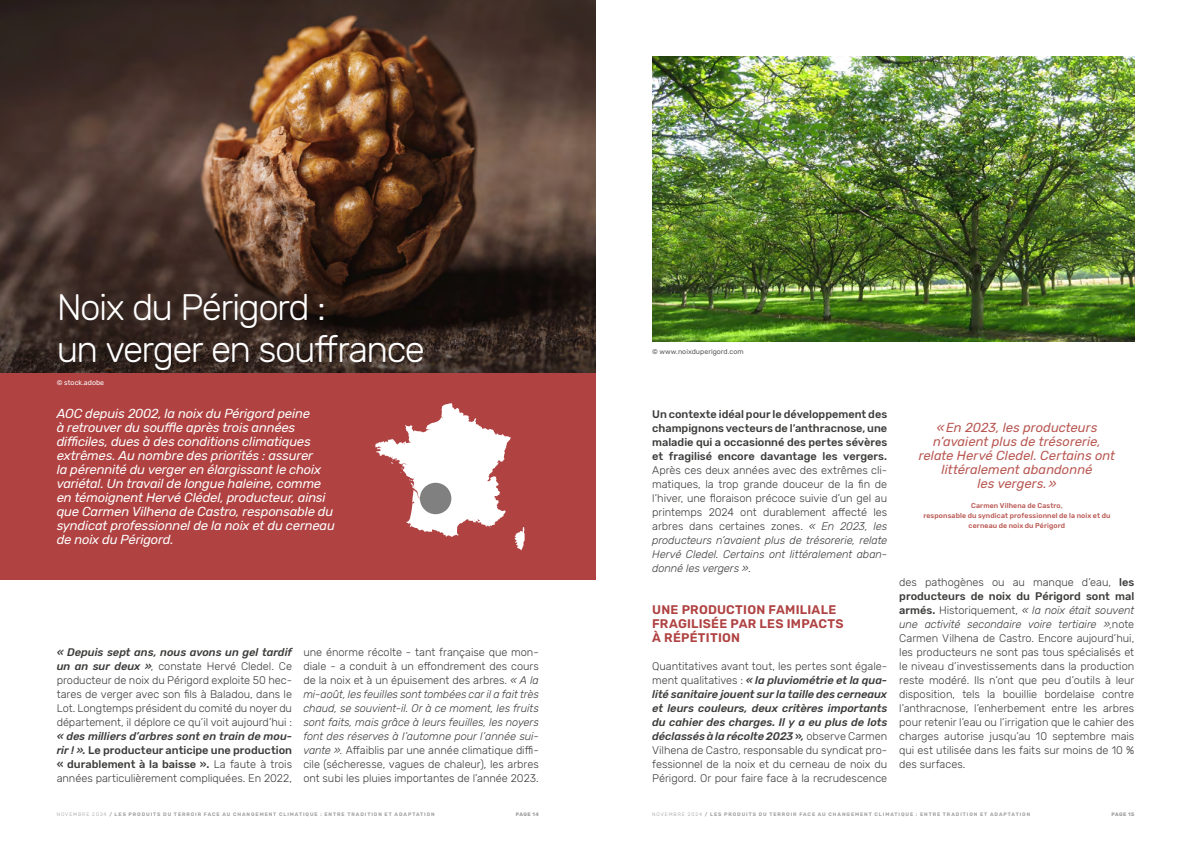
<style>
.page{position:relative;width:1191px;height:842px;background:#fff}
.page>*{position:absolute;margin:0;border:0;box-sizing:border-box;transform-origin:0 0}
.t1{font:300 36.7px/42px "Rubik";letter-spacing:-.045em;color:#fff}
.t2{font:italic 13px/14px "Rubik";letter-spacing:-.01em;color:#fff}
.t3{font:italic 13px/14px "Rubik";color:#b85550;text-align:center}
.t4{font:600 12.5px/14px "Rubik";letter-spacing:.02em;color:#b04242}
.t5{font:300 11px/14px "Rubik";letter-spacing:-.005em;color:#3c3c3b;text-align:justify}
.t6{font:500 11px/14px "Rubik";color:#3c3c3b;text-align:justify}
.t7{font:500 7px/10px "Rubik";letter-spacing:.015em;color:#b85550;text-align:center}
.t8{font:7px "Rubik";letter-spacing:.005em;color:#575756}
.t9{font:7px "Rubik";letter-spacing:.005em;color:#fff}
.t10{font:600 5px "Rubik";letter-spacing:.185em;color:#9d9d9c}
.t11{font:700 5px "Rubik";letter-spacing:.08em;color:#9d9d9c}
.s1{font-style:italic}
.s2{font-weight:500;font-style:italic}
.s3{font-weight:500}
.s4{font-weight:300}
</style>
<div class="page">
<div style="left:0;top:373px;width:596px;height:207px;background:#b04242"></div>
<img style="left:0;top:0;width:595px;height:206px">
<svg style="left:0;top:206px;width:596px;height:167px;background:#3c2b22"></svg>
<svg style="left:372px;top:403px;width:152px;height:147px"></svg>
<img style="left:652px;top:57px;width:482px;height:285px">
<svg style="left:419px;top:482px;width:33px;height:33px"></svg>
<div style="left:418px;top:481px;width:35px;height:35px;border:2px solid #fff;border-radius:50%"></div>
<h1 class="t1" style="left:57px;top:287px;width:370px">Noix du Périgord :<br>un verger en souffrance</h1>
<p class="t2" style="left:57px;top:407px;width:280px">AOC depuis 2002, la noix du Périgord peine<br>à retrouver du souffle après trois années difficiles, dues à des conditions climatiques extrêmes. Au nombre des priorités : assurer<br>la pérennité du verger en élargissant le choix variétal. Un travail de longue haleine, comme en témoignent Hervé Clédel, producteur, ainsi que Carmen Vilhena de Castro, responsable du syndicat professionnel de la noix et du cerneau de noix du Périgord.</p>
<p class="t6" style="left:652px;top:407px;width:236px">Un contexte idéal pour le développement des champignons vecteurs de l’anthracnose, une maladie qui a occasionné des pertes sévères et fragilisé encore davantage les vergers.</p>
<p class="t8" style="left:652px;top:347px;width:93px">© www.noixduperigord.com</p>
<p class="t9" style="left:57px;top:379px;width:49px">© stock.adobe</p>
<p class="t5" style="left:652px;top:463px;width:236px">Après ces deux années avec des extrêmes cli&shy;matiques, la trop grande douceur de la fin de l’hiver, une floraison précoce suivie d’un gel au printemps 2024 ont durablement affecté les arbres dans certaines zones. <span class="s1">« En 2023, les producteurs n’avaient plus de trésorerie, relate Hervé Cledel. Certains ont littéralement aban&shy;donné les vergers »</span>.</p>
<p class="t4" style="left:652px;top:603px;width:193px">UNE PRODUCTION FAMILIALE<br>FRAGILISÉE PAR LES IMPACTS<br>À RÉPÉTITION</p>
<p class="t5" style="left:652px;top:659px;width:236px">Quantitatives avant tout, les pertes sont égale&shy;ment qualitatives : <span class="s2">« la pluviométrie et la qua&shy;lité sanitaire jouent sur la taille des cerneaux et leurs couleurs, deux critères importants du cahier des charges. Il y a eu plus de lots déclassés à la récolte 2023</span> <span class="s3">»</span><span class="s2">,</span> observe Carmen Vilhena de Castro, responsable du syndicat pro&shy;fessionnel de la noix et du cerneau de noix du Périgord. Or pour faire face à la recrudescence</p>
<p class="t5" style="left:57px;top:645px;width:237px"><span class="s2">« Depuis sept ans, nous avons un gel tardif un an sur deux »</span>, constate Hervé Cledel. Ce producteur de noix du Périgord exploite 50 hec&shy;tares de verger avec son fils à Baladou, dans le Lot. Longtemps président du comité du noyer du département, il déplore ce qu’il voit aujourd’hui :</p>
<p class="t6" style="left:57px;top:729px;width:237px"><span class="s1">« des milliers d’arbres sont en train de mou&shy;rir ! ».</span> Le producteur anticipe une production « durablement à la baisse ». <span class="s4">La faute à trois années particulièrement compliquées. En 2022,</span></p>
<p class="t5" style="left:303px;top:645px;width:237px">une énorme récolte - tant française que mon&shy;diale - a conduit à un effondrement des cours de la noix et à un épuisement des arbres. <span class="s1">« A la mi-août, les feuilles sont tombées car il a fait très chaud, se souvient-il. Or à ce moment, les fruits sont faits, mais grâce à leurs feuilles, les noyers font des réserves à l’automne pour l’année sui&shy;vante ».</span> Affaiblis par une année climatique diffi&shy;cile (sécheresse, vagues de chaleur), les arbres ont subi les pluies importantes de l’année 2023.</p>
<p class="t3" style="left:918px;top:421px;width:198px">«En 2023, les producteurs n’avaient plus de trésorerie, relate Hervé Cledel. Certains ont littéralement abandonné<br>les vergers.»</p>
<p class="t7" style="left:923px;top:501px;width:188px">Carmen Vilhena de Castro,<br>responsable du syndicat professionnel de la noix et du cerneau de noix du Périgord</p>
<p class="t5" style="left:899px;top:575px;width:236px">des pathogènes ou au manque d’eau, <span class="s3">les producteurs de noix du Périgord sont mal armés.</span> Historiquement, <span class="s1">« la noix était souvent une activité secondaire voire tertiaire »,</span>note Carmen Vilhena de Castro. Encore aujourd’hui, les producteurs ne sont pas tous spécialisés et le niveau d’investissements dans la production reste modéré. Ils n’ont que peu d’outils à leur disposition, tels la bouillie bordelaise contre l’anthracnose, l’enherbement entre les arbres pour retenir l’eau ou l’irrigation que le cahier des charges autorise jusqu’au 10 septembre mais qui est utilisée dans les faits sur moins de 10 % des surfaces.</p>
<p class="t10" style="left:57px;top:811px;width:379px"><span class="s4">NOVEMBRE 2024</span> / LES PRODUITS DU TERROIR FACE AU CHANGEMENT CLIMATIQUE : ENTRE TRADITION ET ADAPTATION</p>
<p class="t11" style="left:516px;top:811px;width:24px">PAGE 14</p>
<p class="t10" style="left:652px;top:811px;width:379px"><span class="s4">NOVEMBRE 2024</span> / LES PRODUITS DU TERROIR FACE AU CHANGEMENT CLIMATIQUE : ENTRE TRADITION ET ADAPTATION</p>
<p class="t11" style="left:1111px;top:811px;width:24px">PAGE 15</p>
</div>
